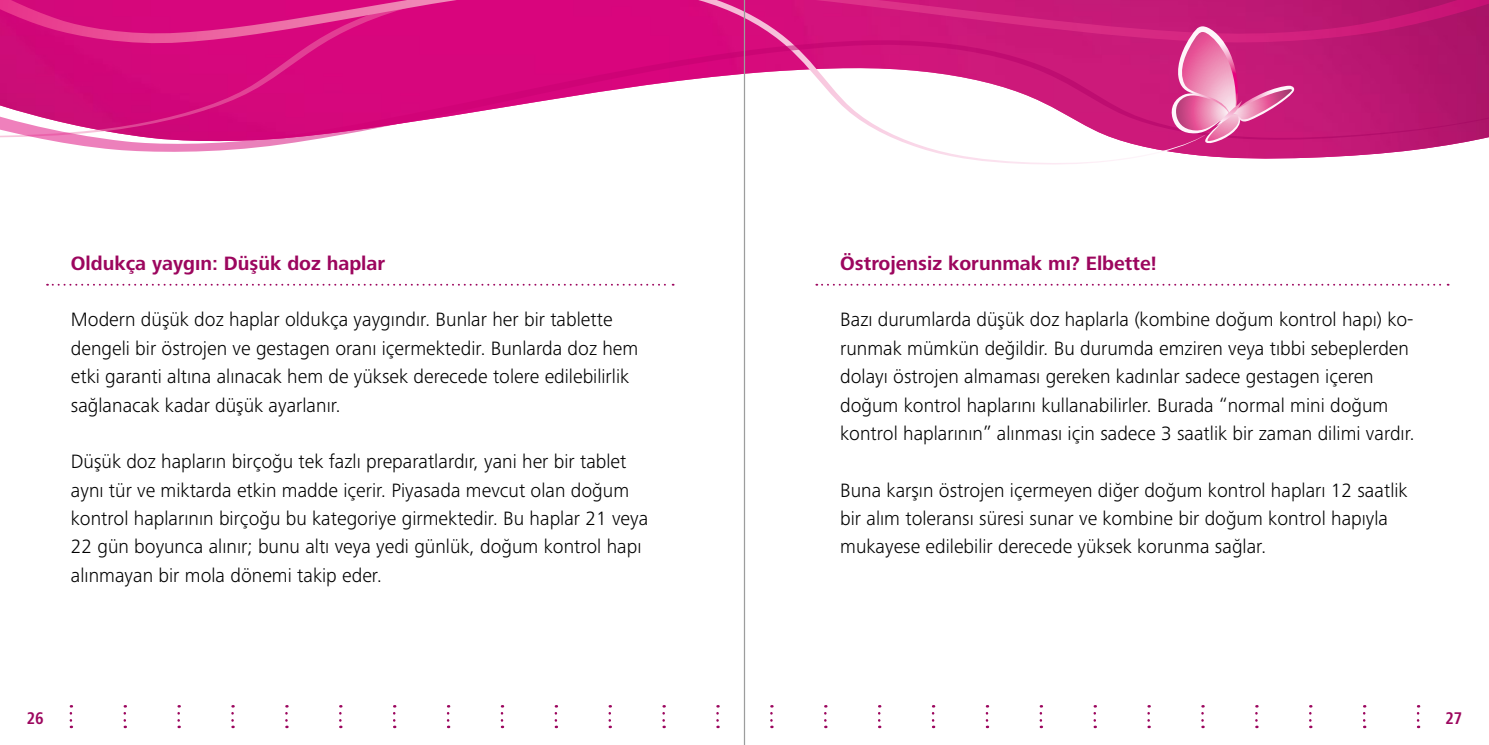
<style>
.page{position:relative;width:1489px;height:745px;background:#fff}
.page>*{position:absolute;margin:0;border:0;box-sizing:border-box;transform-origin:0 0}
.t1{font:300 20px/28.2px "Frutiger Next LTW1 G";color:#000}
.t2{font:700 20px "Frutiger Next LTW1 G";color:#9c065e}
.t3{font:700 condensed 17.5px "Frutiger Next LTW1 G";color:#9c065e}
</style>
<div class="page">
<svg style="left:47px;top:283px;width:626px;height:2px"></svg>
<svg style="left:816px;top:283px;width:632px;height:2px"></svg>
<svg style="left:1212px;top:0;width:276px;height:38px;background:#ba1670"></svg>
<svg style="left:0;top:0;width:1212px;height:165px"></svg>
<svg style="left:0;top:38px;width:1488px;height:116px"></svg>
<svg style="left:1169px;top:26px;width:125px;height:117px;background:#d85197"></svg>
<hr style="left:743px;top:0;width:2px;height:744px;background:#9c9d9d">
<svg style="left:662px;top:705px;width:3px;height:22px"></svg>
<svg style="left:231px;top:705px;width:3px;height:22px"></svg>
<svg style="left:878px;top:705px;width:2px;height:22px"></svg>
<svg style="left:447px;top:705px;width:2px;height:22px"></svg>
<svg style="left:1093px;top:705px;width:2px;height:22px"></svg>
<svg style="left:1309px;top:705px;width:2px;height:22px"></svg>
<svg style="left:123px;top:705px;width:3px;height:22px"></svg>
<svg style="left:770px;top:705px;width:2px;height:22px"></svg>
<svg style="left:339px;top:705px;width:2px;height:22px"></svg>
<svg style="left:985px;top:705px;width:3px;height:22px"></svg>
<svg style="left:554px;top:705px;width:3px;height:22px"></svg>
<svg style="left:1201px;top:705px;width:2px;height:22px"></svg>
<svg style="left:1416px;top:705px;width:3px;height:22px"></svg>
<svg style="left:70px;top:705px;width:2px;height:22px"></svg>
<svg style="left:716px;top:705px;width:2px;height:22px"></svg>
<svg style="left:285px;top:705px;width:3px;height:22px"></svg>
<svg style="left:931px;top:705px;width:3px;height:22px"></svg>
<svg style="left:500px;top:705px;width:3px;height:22px"></svg>
<svg style="left:1147px;top:705px;width:2px;height:22px"></svg>
<svg style="left:1363px;top:705px;width:2px;height:22px"></svg>
<svg style="left:177px;top:705px;width:3px;height:22px"></svg>
<svg style="left:824px;top:705px;width:2px;height:22px"></svg>
<svg style="left:393px;top:705px;width:2px;height:22px"></svg>
<svg style="left:1039px;top:705px;width:3px;height:22px"></svg>
<svg style="left:608px;top:705px;width:3px;height:22px"></svg>
<svg style="left:1255px;top:705px;width:2px;height:22px"></svg>
<p class="t2" style="left:71px;top:251px;width:316px">Oldukça yaygın: Düşük doz haplar</p>
<p class="t1" style="left:71px;top:305px;width:569px">Modern düşük doz haplar oldukça yaygındır. Bunlar her bir tablette dengeli bir östrojen ve gestagen oranı içermektedir. Bunlarda doz hem etki garanti altına alınacak hem de yüksek derecede tolere edilebilirlik sağlanacak kadar düşük ayarlanır.</p>
<p class="t1" style="left:71px;top:447px;width:579px">Düşük doz hapların birçoğu tek fazlı preparatlardır, yani her bir tablet aynı tür ve miktarda etkin madde içerir. Piyasada mevcut olan doğum kontrol haplarının birçoğu bu kategoriye girmektedir. Bu haplar 21 veya 22 gün boyunca alınır; bunu altı veya yedi günlük, doğum kontrol hapı alınmayan bir mola dönemi takip eder.</p>
<p class="t2" style="left:840px;top:251px;width:318px">Östrojensiz korunmak mı? Elbette!</p>
<p class="t1" style="left:840px;top:305px;width:576px">Bazı durumlarda düşük doz haplarla (kombine doğum kontrol hapı) ko&shy;runmak mümkün değildir. Bu durumda emziren veya tıbbi sebeplerden dolayı östrojen almaması gereken kadınlar sadece gestagen içeren doğum kontrol haplarını kullanabilirler. Burada “normal mini doğum kontrol haplarının” alınması için sadece 3 saatlik bir zaman dilimi vardır.</p>
<p class="t1" style="left:840px;top:475px;width:569px">Buna karşın östrojen içermeyen diğer doğum kontrol hapları 12 saatlik bir alım toleransı süresi sunar ve kombine bir doğum kontrol hapıyla mukayese edilebilir derecede yüksek korunma sağlar.</p>
<p class="t3" style="left:27px;top:707px;width:19px">26</p>
<p class="t3" style="left:1445px;top:707px;width:19px">27</p>
</div>
